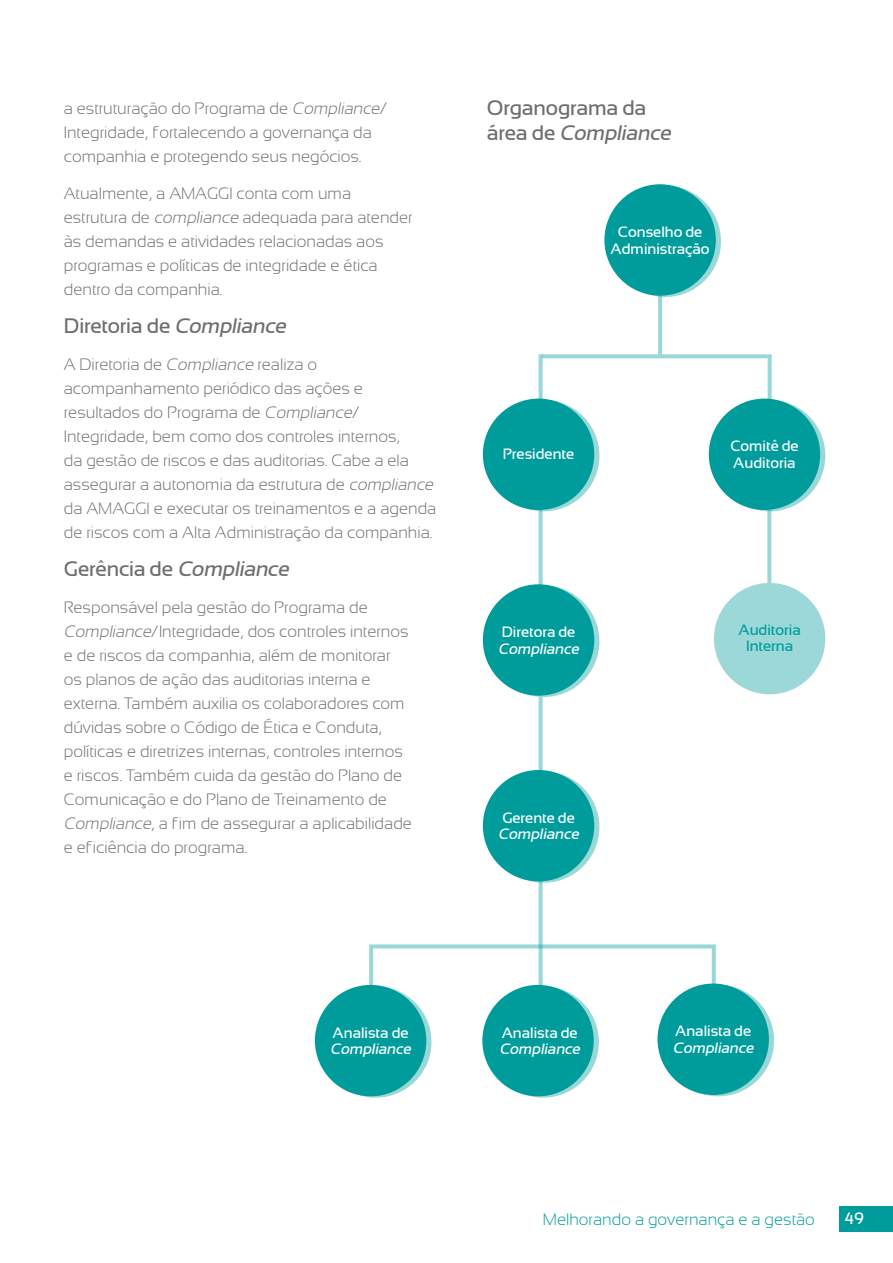
<style>
.page{position:relative;width:893px;height:1263px;background:#fff}
.page>*{position:absolute;margin:0;border:0;box-sizing:border-box;transform-origin:0 0}
.t1{font:600 21px/25.5px "Sansation AMAGGI";letter-spacing:-.01em;color:#6d6e71}
.t2{font:300 16.5px/24px "Sansation AMAGGI";color:#6d6e71}
.t3{font:300 16.5px "Sansation AMAGGI";color:#009c9c}
.t4{font:600 16.5px "Sansation AMAGGI";color:#fff}
.t5{font:600 15px/16.6px "Sansation AMAGGI";color:#fff;text-align:center}
.t6{font:italic 600 15px "Sansation AMAGGI";color:#fff}
.t7{font:600 15px/16.6px "Sansation AMAGGI";color:#009c9c;text-align:center}
.s1{font-style:italic}
</style>
<div class="page">
<div style="left:840px;top:1206px;width:53px;height:26px;background:#009c9c"></div>
<svg style="left:767px;top:511px;width:4px;height:72px"></svg>
<svg style="left:610px;top:186px;width:111px;height:111px"></svg>
<svg style="left:488px;top:400px;width:111px;height:111px"></svg>
<svg style="left:488px;top:586px;width:111px;height:111px"></svg>
<svg style="left:488px;top:771px;width:111px;height:112px"></svg>
<svg style="left:714px;top:400px;width:111px;height:111px"></svg>
<div style="left:714px;top:583px;width:111px;height:111px;background:#9cd8d8;border-radius:50%"></div>
<div style="left:604px;top:184px;width:112px;height:112px;background:#009c9c;border-radius:50%"></div>
<div style="left:483px;top:399px;width:111px;height:111px;background:#009c9c;border-radius:50%"></div>
<div style="left:483px;top:584px;width:111px;height:112px;background:#009c9c;border-radius:50%"></div>
<div style="left:483px;top:770px;width:111px;height:111px;background:#009c9c;border-radius:50%"></div>
<div style="left:709px;top:399px;width:111px;height:111px;background:#009c9c;border-radius:50%"></div>
<svg style="left:658px;top:295px;width:4px;height:59px"></svg>
<svg style="left:539px;top:354px;width:4px;height:45px"></svg>
<svg style="left:539px;top:510px;width:4px;height:75px"></svg>
<svg style="left:539px;top:697px;width:4px;height:74px"></svg>
<svg style="left:539px;top:881px;width:4px;height:104px"></svg>
<svg style="left:369px;top:944px;width:4px;height:41px"></svg>
<svg style="left:712px;top:944px;width:4px;height:39px"></svg>
<svg style="left:768px;top:354px;width:4px;height:45px"></svg>
<svg style="left:542px;top:354px;width:226px;height:4px"></svg>
<svg style="left:373px;top:944px;width:339px;height:4px"></svg>
<svg style="left:320px;top:986px;width:111px;height:112px"></svg>
<div style="left:315px;top:985px;width:111px;height:111px;background:#009c9c;border-radius:50%"></div>
<svg style="left:487px;top:986px;width:112px;height:112px"></svg>
<div style="left:482px;top:985px;width:112px;height:111px;background:#009c9c;border-radius:50%"></div>
<svg style="left:663px;top:985px;width:111px;height:111px"></svg>
<div style="left:657px;top:983px;width:112px;height:112px;background:#009c9c;border-radius:50%"></div>
<p class="t2" style="left:64px;top:96px;width:325px">a estruturação do Programa de <span class="s1">Compliance</span>/<br>Integridade, fortalecendo a governança da companhia e protegendo seus negócios.</p>
<p class="t2" style="left:64px;top:181px;width:350px">Atualmente, a AMAGGI conta com uma estrutura de <span class="s1">compliance</span> adequada para atender às demandas e atividades relacionadas aos programas e políticas de integridade e ética dentro da companhia.</p>
<p class="t1" style="left:64px;top:313px;width:228px">Diretoria de <span class="s1">Compliance</span></p>
<p class="t2" style="left:64px;top:352px;width:374px">A Diretoria de <span class="s1">Compliance</span> realiza o acompanhamento periódico das ações e resultados do Programa de <span class="s1">Compliance</span>/ Integridade, bem como dos controles internos,<br>da gestão de riscos e das auditorias. Cabe a ela assegurar a autonomia da estrutura de <span class="s1">compliance </span>da AMAGGI e executar os treinamentos e a agenda de riscos com a Alta Administração da companhia.</p>
<p class="t1" style="left:64px;top:556px;width:230px">G e rê n c i a d e <span class="s1">Compliance</span></p>
<p class="t2" style="left:64px;top:595px;width:350px">Responsável pela gestão do Programa de <span class="s1">Compliance</span>/Integridade, dos controles internos e de riscos da companhia, além de monitorar os planos de ação das auditorias interna e externa. Também auxilia os colaboradores com dúvidas sobre o Código de Ética e Conduta, políticas e diretrizes internas, controles internos e riscos. Também cuida da gestão do Plano de Comunicação e do Plano de Treinamento de <span class="s1">Compliance</span>, a fim de assegurar a aplicabilidade e eficiência do programa.</p>
<p class="t1" style="left:487px;top:95px;width:190px">Organograma da<br>á r e a d e <span class="s1">Compliance</span></p>
<p class="t5" style="left:611px;top:224px;width:100px">Conselho de<br>Administração</p>
<p class="t5" style="left:503px;top:446px;width:73px">Presidente</p>
<p class="t5" style="left:730px;top:438px;width:70px;text-align:left">Comitê de<br>Auditoria</p>
<p class="t5" style="left:502px;top:624px;width:75px">Diretora de</p>
<p class="t6" style="left:498px;top:640px;width:85px">Compliance</p>
<p class="t5" style="left:502px;top:809px;width:74px">Gerente de</p>
<p class="t6" style="left:498px;top:826px;width:85px">Compliance</p>
<p class="t7" style="left:738px;top:621px;width:64px">Auditoria<br>Interna</p>
<p class="t5" style="left:333px;top:1024px;width:77px">Analista de</p>
<p class="t6" style="left:330px;top:1041px;width:85px">Compliance</p>
<p class="t5" style="left:502px;top:1024px;width:77px">Analista de</p>
<p class="t6" style="left:499px;top:1041px;width:85px">Compliance</p>
<p class="t5" style="left:675px;top:1023px;width:77px">Analista de</p>
<p class="t6" style="left:673px;top:1039px;width:85px">Compliance</p>
<p class="t3" style="left:543px;top:1210px;width:273px">Melhorando a governança e a gestão</p>
<p class="t4" style="left:845px;top:1209px;width:20px">49</p>
</div>
